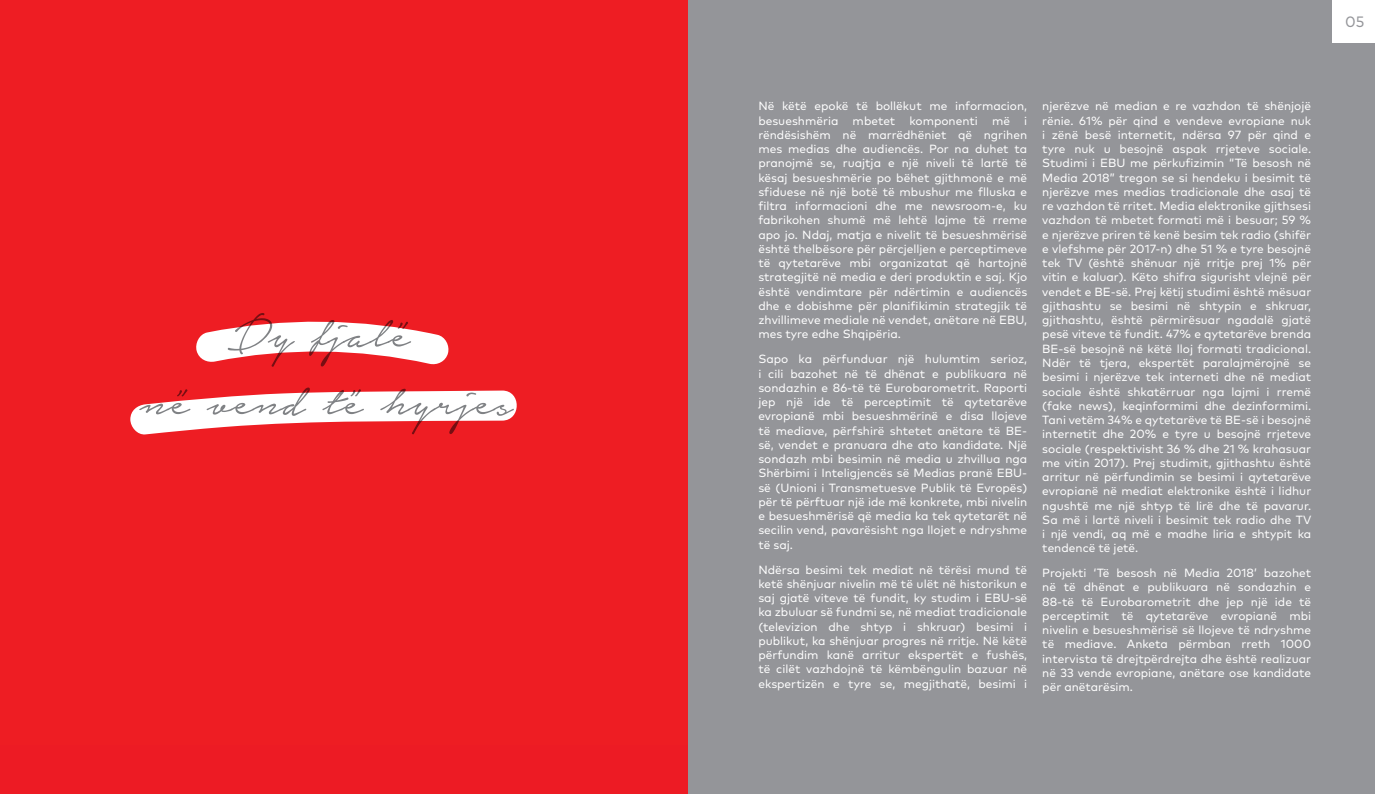
<style>
.page{position:relative;width:1375px;height:794px;background:#fff}
.page>*{position:absolute;margin:0;border:0;box-sizing:border-box;transform-origin:0 0}
.t1{font:60.88px/67.5px "Notera Personal Use Only";color:#808285;text-align:center}
.t2{font:15px "Mark Pro";color:#949599}
.No_Spacing{font:11.88px/14.2px "Mark Pro";color:#fff;text-align:justify}
</style>
<div class="page">
<div style="left:687px;top:0;width:688px;height:794px;background:#949599"></div>
<div style="left:1332px;top:0;width:43px;height:43px;background:#fff"></div>
<div style="left:0;top:0;width:687px;height:794px;background:#ed1b24"></div>
<svg style="left:196px;top:321px;width:253px;height:44px"></svg>
<svg style="left:130px;top:390px;width:387px;height:45px"></svg>
<h1 class="t1" style="left:140px;top:301px;width:375px">Dy fjalë<br>në vend të hyrjes</h1>
<p class="No_Spacing" style="left:758px;top:98px;width:270px">Në këtë epokë të bollëkut me informacion, besueshmëria mbetet komponenti më i rëndësishëm në marrëdhëniet që ngrihen mes medias dhe audiencës. Por na duhet ta pranojmë se, ruajtja e një niveli të lartë të kësaj besueshmërie po bëhet gjithmonë e më sfiduese në një botë të mbushur me flluska e filtra informacioni dhe me newsroom-e, ku fabrikohen shumë më lehtë lajme të rreme apo jo. Ndaj, matja e nivelit të besueshmërisë është thelbësore për përcjelljen e perceptimeve të qytetarëve mbi organizatat që hartojnë strategjitë në media e deri produktin e saj. Kjo është vendimtare për ndërtimin e audiencës dhe e dobishme për planifikimin strategjik të zhvillimeve mediale në vendet, anëtare në EBU, mes tyre edhe Shqipëria.</p>
<p class="No_Spacing" style="left:758px;top:351px;width:270px">Sapo ka përfunduar një hulumtim serioz, i cili bazohet në të dhënat e publikuara në sondazhin e 86-të të Eurobarometrit. Raporti jep një ide të perceptimit të qytetarëve evropianë mbi besueshmërinë e disa llojeve të mediave, përfshirë shtetet anëtare të BE&shy;së, vendet e pranuara dhe ato kandidate. Një sondazh mbi besimin në media u zhvillua nga Shërbimi i Inteligjencës së Medias pranë EBU&shy;së (Unioni i Transmetuesve Publik të Evropës) për të përftuar një ide më konkrete, mbi nivelin e besueshmërisë që media ka tek qytetarët në secilin vend, pavarësisht nga llojet e ndryshme të saj.</p>
<p class="No_Spacing" style="left:758px;top:561px;width:270px">Ndërsa besimi tek mediat në tërësi mund të ketë shënjuar nivelin më të ulët në historikun e saj gjatë viteve të fundit, ky studim i EBU-së ka zbuluar së fundmi se, në mediat tradicionale (televizion dhe shtyp i shkruar) besimi i publikut, ka shënjuar progres në rritje. Në këtë përfundim kanë arritur ekspertët e fushës, të cilët vazhdojnë të këmbëngulin bazuar në ekspertizën e tyre se, megjithatë, besimi i</p>
<p class="No_Spacing" style="left:1042px;top:98px;width:271px">njerëzve në median e re vazhdon të shënjojë rënie. 61% për qind e vendeve evropiane nuk i zënë besë internetit, ndërsa 97 për qind e tyre nuk u besojnë aspak rrjeteve sociale.<br>Studimi i EBU me përkufizimin “Të besosh në Media 2018” tregon se si hendeku i besimit të njerëzve mes medias tradicionale dhe asaj të re vazhdon të rritet. Media elektronike gjithsesi vazhdon të mbetet formati më i besuar; 59 % e njerëzve priren të kenë besim tek radio (shifër e vlefshme për 2017-n) dhe 51 % e tyre besojnë tek TV (është shënuar një rritje prej 1% për vitin e kaluar). Këto shifra sigurisht vlejnë për vendet e BE-së. Prej këtij studimi është mësuar gjithashtu se besimi në shtypin e shkruar, gjithashtu, është përmirësuar ngadalë gjatë pesë viteve të fundit. 47% e qytetarëve brenda BE-së besojnë në këtë lloj formati tradicional.<br>Ndër të tjera, ekspertët paralajmërojnë se besimi i njerëzve tek interneti dhe në mediat sociale është shkatërruar nga lajmi i rremë (fake news), keqinformimi dhe dezinformimi.<br>Tani vetëm 34% e qytetarëve të BE-së i besojnë internetit dhe 20% e tyre u besojnë rrjeteve sociale (respektivisht 36 % dhe 21 % krahasuar me vitin 2017). Prej studimit, gjithashtu është arritur në përfundimin se besimi i qytetarëve evropianë në mediat elektronike është i lidhur ngushtë me një shtyp të lirë dhe të pavarur.<br>Sa më i lartë niveli i besimit tek radio dhe TV i një vendi, aq më e madhe liria e shtypit ka tendencë të jetë.</p>
<p class="No_Spacing" style="left:1042px;top:565px;width:270px">Projekti ‘Të besosh në Media 2018’ bazohet në të dhënat e publikuara në sondazhin e 88-të të Eurobarometrit dhe jep një ide të perceptimit të qytetarëve evropianë mbi nivelin e besueshmërisë së llojeve të ndryshme të mediave. Anketa përmban rreth 1000 intervista të drejtpërdrejta dhe është realizuar në 33 vende evropiane, anëtare ose kandidate për anëtarësim.</p>
<p class="t2" style="left:1345px;top:10px;width:21px">05</p>
</div>
